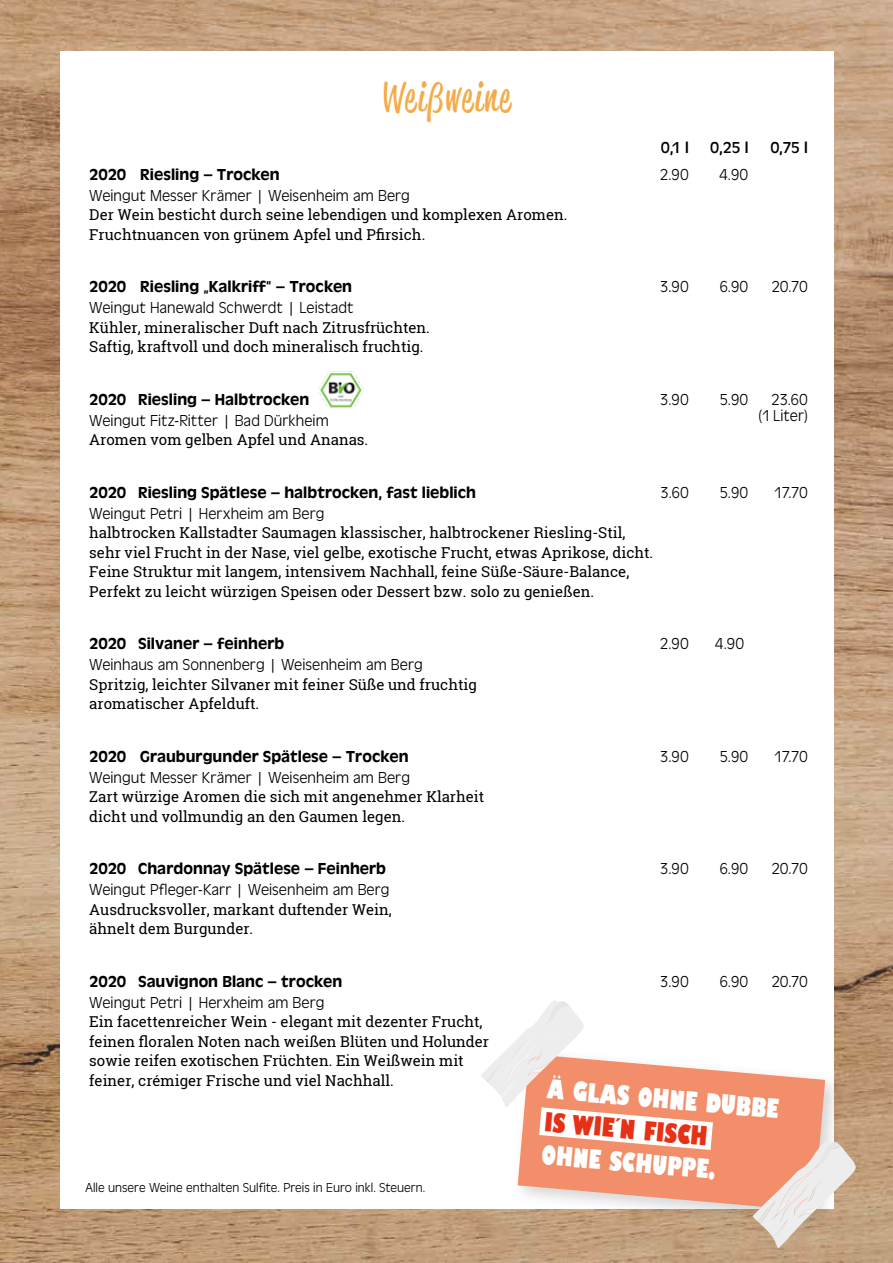
<style>
.page{position:relative;width:893px;height:1263px;background:#fff}
.page>*{position:absolute;margin:0;border:0;box-sizing:border-box;transform-origin:0 0}
.t1{font:39px "Reklame Script";letter-spacing:.06em;color:#f4ab49}
.t2{font:800 condensed 25.5px "Gill Sans";color:#fff}
.t3{font:800 condensed 25.5px "Gill Sans";color:#e63117}
.t4{font:300 16.5px "Antique Oli";color:#000}
.t5{font:500 16.5px "Antique Oli";letter-spacing:.005em;color:#000}
.t6{font:16.5px "Antique Oli";color:#000}
.t7{font:15px/19.5px "Roboto Slab";color:#000}
.t8{font:300 13.5px "Antique Oli";color:#000}
</style>
<div class="page">
<img style="left:0;top:0;width:893px;height:1263px">
<div style="left:60px;top:51px;width:773px;height:1158px;background:#fff"></div>
<div style="left:510px;top:1046px;width:335px;height:185px;background:#000;opacity:.18"></div>
<svg style="left:518px;top:1054px;width:307px;height:157px;fill:#f28e69"></svg>
<img style="left:318px;top:371px;width:46px;height:37px">
<svg style="left:481px;top:1000px;width:232px;height:150px"></svg>
<svg style="left:752px;top:1141px;width:104px;height:107px;background:#dfbaa6"></svg>
<h1 class="t1" style="left:382px;top:70px;width:130px">Weißweine</h1>
<p class="t6" style="left:661px;top:138px;width:29px">0,1 l</p>
<p class="t6" style="left:710px;top:138px;width:40px">0,25 l</p>
<p class="t6" style="left:770px;top:138px;width:39px">0,75 l</p>
<p class="t5" style="left:89px;top:165px;width:192px">2020 Riesling – Trocken</p>
<p class="t4" style="left:660px;top:166px;width:30px">2.90</p>
<p class="t4" style="left:719px;top:166px;width:31px">4.90</p>
<p class="t4" style="left:89px;top:187px;width:322px">Weingut Messer Krämer | Weisenheim am Berg</p>
<p class="t7" style="left:89px;top:205px;width:480px">Der Wein besticht durch seine lebendigen und komplexen Aromen.<br>Fruchtnuancen von grünem Apfel und Pfirsich.</p>
<p class="t5" style="left:89px;top:278px;width:264px">2020 Riesling „Kalkriff“ – Trocken</p>
<p class="t4" style="left:660px;top:278px;width:30px">3.90</p>
<p class="t4" style="left:719px;top:278px;width:31px">6.90</p>
<p class="t4" style="left:771px;top:278px;width:38px">20.70</p>
<p class="t4" style="left:89px;top:299px;width:266px">Weingut Hanewald Schwerdt | Leistadt</p>
<p class="t7" style="left:89px;top:317px;width:342px">Kühler, mineralischer Duft nach Zitrusfrüchten.<br>Saftig, kraftvoll und doch mineralisch fruchtig.</p>
<p class="t5" style="left:89px;top:390px;width:222px">2020 Riesling – Halbtrocken</p>
<p class="t4" style="left:660px;top:391px;width:30px">3.90</p>
<p class="t4" style="left:719px;top:391px;width:30px">5.90</p>
<p class="t4" style="left:771px;top:391px;width:38px">23.60</p>
<p class="t4" style="left:89px;top:412px;width:241px">Weingut Fitz-Ritter | Bad Dürkheim</p>
<p class="t4" style="left:758px;top:407px;width:51px">(1 Liter)</p>
<p class="t7" style="left:89px;top:430px;width:280px">Aromen vom gelben Apfel und Ananas.</p>
<p class="t5" style="left:89px;top:483px;width:388px">2020 Riesling Spätlese – halbtrocken, fast lieblich</p>
<p class="t4" style="left:660px;top:484px;width:30px">3.60</p>
<p class="t4" style="left:719px;top:484px;width:30px">5.90</p>
<p class="t4" style="left:774px;top:484px;width:35px">17.70</p>
<p class="t4" style="left:89px;top:505px;width:237px">Weingut Petri | Herxheim am Berg</p>
<p class="t7" style="left:89px;top:523px;width:565px">halbtrocken Kallstadter Saumagen klassischer, halbtrockener Riesling-Stil, sehr viel Frucht in der Nase, viel gelbe, exotische Frucht, etwas Aprikose, dicht.<br>Feine Struktur mit langem, intensivem Nachhall, feine Süße-Säure-Balance, Perfekt zu leicht würzigen Speisen oder Dessert bzw. solo zu genießen.</p>
<p class="t5" style="left:89px;top:635px;width:196px">2020 Silvaner – feinherb</p>
<p class="t4" style="left:660px;top:635px;width:30px">2.90</p>
<p class="t4" style="left:715px;top:635px;width:31px">4.90</p>
<p class="t4" style="left:89px;top:656px;width:335px">Weinhaus am Sonnenberg | Weisenheim am Berg</p>
<p class="t7" style="left:89px;top:674px;width:389px">Spritzig, leichter Silvaner mit feiner Süße und fruchtig aromatischer Apfelduft.</p>
<p class="t5" style="left:89px;top:747px;width:321px">2020 Grauburgunder Spätlese – Trocken</p>
<p class="t4" style="left:660px;top:748px;width:30px">3.90</p>
<p class="t4" style="left:719px;top:748px;width:30px">5.90</p>
<p class="t4" style="left:774px;top:748px;width:35px">17.70</p>
<p class="t4" style="left:89px;top:769px;width:322px">Weingut Messer Krämer | Weisenheim am Berg</p>
<p class="t7" style="left:89px;top:787px;width:397px">Zart würzige Aromen die sich mit angenehmer Klarheit dicht und vollmundig an den Gaumen legen.</p>
<p class="t5" style="left:89px;top:860px;width:298px">2020 Chardonnay Spätlese – Feinherb</p>
<p class="t4" style="left:660px;top:860px;width:30px">3.90</p>
<p class="t4" style="left:719px;top:860px;width:31px">6.90</p>
<p class="t4" style="left:771px;top:860px;width:38px">20.70</p>
<p class="t4" style="left:89px;top:881px;width:302px">Weingut Pfleger-Karr | Weisenheim am Berg</p>
<p class="t7" style="left:89px;top:899px;width:304px">Ausdrucksvoller, markant duftender Wein, ähnelt dem Burgunder.</p>
<p class="t5" style="left:89px;top:972px;width:254px">2020 Sauvignon Blanc – trocken</p>
<p class="t4" style="left:660px;top:973px;width:30px">3.90</p>
<p class="t4" style="left:719px;top:973px;width:31px">6.90</p>
<p class="t4" style="left:771px;top:973px;width:38px">20.70</p>
<p class="t4" style="left:89px;top:994px;width:237px">Weingut Petri | Herxheim am Berg</p>
<p class="t7" style="left:89px;top:1012px;width:401px">Ein facettenreicher Wein - elegant mit dezenter Frucht, feinen floralen Noten nach weißen Blüten und Holunder sowie reifen exotischen Früchten. Ein Weißwein mit feiner, crémiger Frische und viel Nachhall.</p>
<h2 class="t2" style="left:549px;top:1073px;width:234px;rotate:5deg">Ä GLAS OHNE DUBBE</h2>
<h2 class="t3" style="left:546px;top:1106px;width:165px;rotate:5deg">IS WIE´N FISCH</h2>
<h2 class="t2" style="left:543px;top:1139px;width:176px;rotate:5deg">OHNE SCHUPPE.</h2>
<p class="t8" style="left:85px;top:1180px;width:342px">Alle unsere Weine enthalten Sulfite. Preis in Euro inkl. Steuern.</p>
</div>
